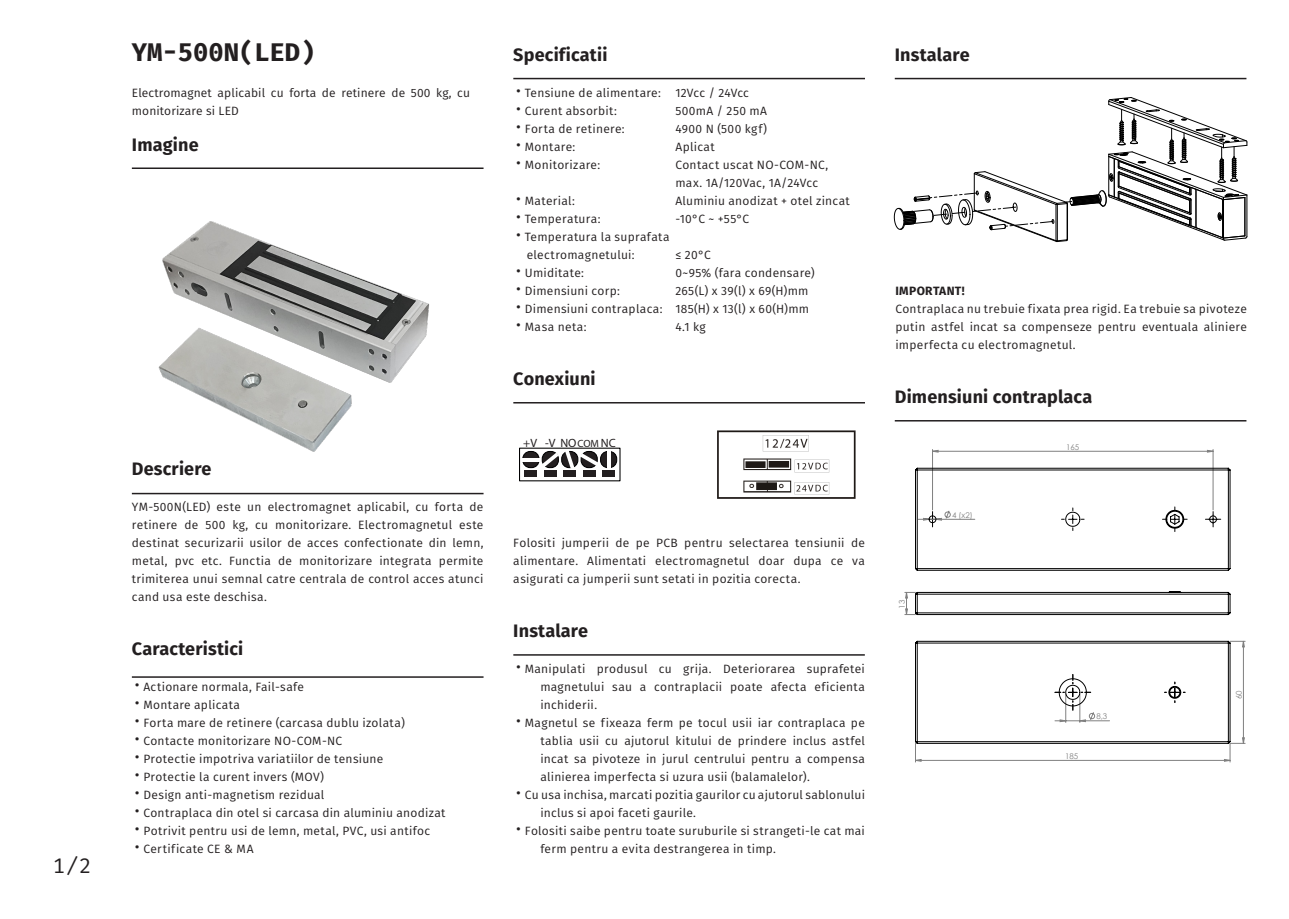
<style>
.page{position:relative;width:1289px;height:919px;background:#fff}
.page>*{position:absolute;margin:0;border:0;box-sizing:border-box;transform-origin:0 0}
.t1{font:700 25.5px "Fira Mono";color:#231f20}
.t2{font:21px "Fira Mono";color:#231f20}
.t3{font:700 18px "Fira Sans";letter-spacing:.01em;color:#231f20}
.t4{font:12px/18px "Fira Sans";letter-spacing:.025em;color:#231f20;text-align:justify}
.t5{font:12px "Myriad Pro";color:#231f20}
.t6{font:700 12px "Fira Sans";letter-spacing:.03em;color:#231f20}
.t7{font:7.95px "Century Gothic";color:#808080}
.s1{font-family:"Fira Mono";font-size:18px}
.s2{font-size:10.5px}
</style>
<div class="page">
<hr style="left:132px;top:167px;width:351px;height:2px;background:#231f20">
<hr style="left:513px;top:78px;width:352px;height:1px;background:#231f20">
<hr style="left:132px;top:493px;width:351px;height:1px;background:#231f20">
<hr style="left:513px;top:654px;width:351px;height:1px;background:#231f20">
<hr style="left:513px;top:402px;width:352px;height:1px;background:#231f20">
<hr style="left:132px;top:676px;width:351px;height:1px;background:#231f20">
<hr style="left:894px;top:78px;width:352px;height:1px;background:#231f20">
<hr style="left:894px;top:420px;width:352px;height:1px;background:#231f20">
<img style="left:717px;top:430px;width:139px;height:69px">
<div style="left:523px;top:451px;width:16px;height:16px;background:#231f20;border-radius:7px"></div>
<div style="left:522px;top:451px;width:17px;height:17px;border:1px solid #000001;border-radius:7px"></div>
<div style="left:541px;top:451px;width:18px;height:17px;border:1px solid #000001;border-radius:7px"></div>
<div style="left:561px;top:451px;width:17px;height:16px;background:#231f20;border-radius:7px"></div>
<div style="left:561px;top:451px;width:17px;height:17px;border:1px solid #000001;border-radius:7px"></div>
<div style="left:580px;top:451px;width:17px;height:17px;border:1px solid #000001;border-radius:7px"></div>
<svg style="left:600px;top:451px;width:16px;height:16px"></svg>
<div style="left:600px;top:451px;width:17px;height:17px;border:1px solid #000001;border-radius:7px"></div>
<svg style="left:522px;top:457px;width:18px;height:4px"></svg>
<svg style="left:542px;top:452px;width:16px;height:15px"></svg>
<svg style="left:565px;top:450px;width:9px;height:19px"></svg>
<svg style="left:580px;top:453px;width:18px;height:13px"></svg>
<svg style="left:606px;top:451px;width:4px;height:18px"></svg>
<div style="left:525px;top:470px;width:12px;height:6px;background:#231f20"></div>
<div style="left:544px;top:470px;width:12px;height:6px;background:#231f20"></div>
<div style="left:563px;top:470px;width:12px;height:6px;background:#231f20"></div>
<div style="left:583px;top:470px;width:12px;height:6px;background:#231f20"></div>
<div style="left:602px;top:470px;width:12px;height:6px;background:#231f20"></div>
<svg style="left:893px;top:97px;width:354px;height:145px"></svg>
<hr style="left:932px;top:449px;width:1px;height:61px;background:#808080">
<hr style="left:1212px;top:449px;width:1px;height:61px;background:#808080">
<svg style="left:917px;top:450px;width:311px;height:166px"></svg>
<svg style="left:915px;top:640px;width:330px;height:122px"></svg>
<svg style="left:904px;top:591px;width:326px;height:24px"></svg>
<svg style="left:915px;top:467px;width:315px;height:104px"></svg>
<img style="left:132px;top:221px;width:321px;height:272px">
<h2 class="t2" style="left:53px;top:851px;width:40px">1/2</h2>
<p class="t1" style="left:132px;top:34px;width:185px">YM-500N(LED)</p>
<p class="t4" style="left:132px;top:83px;width:340px">Electromagnet aplicabil cu forta de retinere de 500 kg, cu monitorizare si LED</p>
<p class="t3" style="left:132px;top:129px;width:68px">Imagine</p>
<p class="t3" style="left:132px;top:453px;width:81px">Descriere</p>
<p class="t4" style="left:132px;top:497px;width:353px">YM-500N(LED) este un electromagnet aplicabil, cu forta de retinere de 500 kg, cu monitorizare. Electromagnetul este destinat securizarii usilor de acces confectionate din lemn, metal, pvc etc. Functia de monitorizare integrata permite trimiterea unui semnal catre centrala de control acces atunci cand usa este deschisa.</p>
<p class="t3" style="left:132px;top:633px;width:113px">Caracteristici</p>
<p class="t4" style="left:132px;top:677px;width:174px"><span class="s1">·</span>Actionare normala, Fail-safe</p>
<p class="t4" style="left:132px;top:695px;width:110px"><span class="s1">·</span>Montare aplicata</p>
<p class="t4" style="left:132px;top:713px;width:274px"><span class="s1">·</span>Forta mare de retinere (carcasa dublu izolata)</p>
<p class="t4" style="left:132px;top:731px;width:212px"><span class="s1">·</span>Contacte monitorizare NO-COM-NC</p>
<p class="t4" style="left:132px;top:749px;width:253px"><span class="s1">·</span>Protectie impotriva variatiilor de tensiune</p>
<p class="t4" style="left:132px;top:767px;width:194px"><span class="s1">·</span>Protectie la curent invers (MOV)</p>
<p class="t4" style="left:132px;top:785px;width:194px"><span class="s1">·</span>Design anti-magnetism rezidual</p>
<p class="t4" style="left:132px;top:803px;width:315px"><span class="s1">·</span>Contraplaca din otel si carcasa din aluminiu anodizat</p>
<p class="t4" style="left:132px;top:821px;width:300px"><span class="s1">·</span>Potrivit pentru usi de lemn, metal, PVC, usi antifoc</p>
<p class="t4" style="left:132px;top:839px;width:123px"><span class="s1">·</span>Certificate CE &amp; MA</p>
<p class="t3" style="left:513px;top:39px;width:96px">Specificatii</p>
<p class="t4" style="left:513px;top:83px;width:237px"><span class="s1">·</span>Tensiune de alimentare: 12Vcc / 24Vcc</p>
<p class="t4" style="left:513px;top:101px;width:105px"><span class="s1">·</span>Curent absorbit:</p>
<p class="t4" style="left:675px;top:101px;width:93px">500mA / 250 mA</p>
<p class="t4" style="left:513px;top:119px;width:113px"><span class="s1">·</span>Forta de retinere:</p>
<p class="t4" style="left:675px;top:119px;width:93px">4900 N (500 kgf)</p>
<p class="t4" style="left:513px;top:137px;width:63px"><span class="s1">·</span>Montare:</p>
<p class="t4" style="left:675px;top:137px;width:41px">Aplicat</p>
<p class="t4" style="left:513px;top:155px;width:88px"><span class="s1">·</span>Monitorizare:</p>
<p class="t4" style="left:675px;top:155px;width:154px">Contact uscat NO-COM-NC, max. 1A/120Vac, 1A/24Vcc</p>
<p class="t4" style="left:513px;top:191px;width:63px"><span class="s1">·</span>Material:</p>
<p class="t4" style="left:675px;top:191px;width:176px">Aluminiu anodizat + otel zincat</p>
<p class="t4" style="left:513px;top:209px;width:89px"><span class="s1">·</span>Temperatura:</p>
<p class="t4" style="left:675px;top:209px;width:75px">-10°C ~ +55°C</p>
<p class="t4" style="left:513px;top:227px;width:158px"><span class="s1">·</span>Temperatura la suprafata</p>
<p class="t4" style="left:526px;top:245px;width:109px">electromagnetului:</p>
<p class="t4" style="left:675px;top:245px;width:37px">≤ 20°C</p>
<p class="t4" style="left:513px;top:263px;width:72px"><span class="s1">·</span>Umiditate:</p>
<p class="t4" style="left:675px;top:263px;width:141px">0~95% (fara condensare)</p>
<p class="t4" style="left:513px;top:281px;width:108px"><span class="s1">·</span>Dimensiuni corp:</p>
<p class="t4" style="left:675px;top:281px;width:135px">265(L) x 39(l) x 69(H)mm</p>
<p class="t4" style="left:513px;top:299px;width:297px"><span class="s1">·</span>Dimensiuni contraplaca: 185(H) x 13(l) x 60(H)mm</p>
<p class="t4" style="left:513px;top:317px;width:75px"><span class="s1">·</span>Masa neta:</p>
<p class="t4" style="left:675px;top:317px;width:32px">4.1 kg</p>
<p class="t3" style="left:513px;top:363px;width:84px">Conexiuni</p>
<p class="t5" style="left:523px;top:435px;width:94px">+V -V NO<span class="s2">COM</span> NC</p>
<p class="t4" style="left:513px;top:533px;width:353px">Folositi jumperii de pe PCB pentru selectarea tensiunii de alimentare. Alimentati electromagnetul doar dupa ce va asigurati ca jumperii sunt setati in pozitia corecta.</p>
<p class="t3" style="left:513px;top:615px;width:76px">Instalare</p>
<p class="t4" style="left:540px;top:659px;width:326px;text-indent:-27px"><span class="s1">·</span>Manipulati produsul cu grija. Deteriorarea suprafetei magnetului sau a contraplacii poate afecta eficienta inchiderii.</p>
<p class="t4" style="left:540px;top:713px;width:326px;text-indent:-27px"><span class="s1">·</span>Magnetul se fixeaza ferm pe tocul usii iar contraplaca pe tablia usii cu ajutorul kitului de prindere inclus astfel incat sa pivoteze in jurul centrului pentru a compensa alinierea imperfecta si uzura usii (balamalelor).</p>
<p class="t4" style="left:540px;top:785px;width:326px;text-indent:-27px"><span class="s1">·</span>Cu usa inchisa, marcati pozitia gaurilor cu ajutorul sablonului inclus si apoi faceti gaurile.</p>
<p class="t4" style="left:540px;top:821px;width:326px;text-indent:-27px"><span class="s1">·</span>Folositi saibe pentru toate suruburile si strangeti-le cat mai ferm pentru a evita destrangerea in timp.</p>
<p class="t3" style="left:894px;top:39px;width:76px">Instalare</p>
<p class="t6" style="left:895px;top:280px;width:71px">IMPORTANT!</p>
<p class="t4" style="left:895px;top:299px;width:353px">Contraplaca nu trebuie fixata prea rigid. Ea trebuie sa pivoteze putin astfel incat sa compenseze pentru eventuala aliniere imperfecta cu electromagnetul.</p>
<p class="t3" style="left:894px;top:381px;width:199px">Dimensiuni contraplaca</p>
<p class="t7" style="left:896px;top:608px;width:10px;rotate:-90deg">13</p>
<p class="t7" style="left:952px;top:509px;width:22px">4 (x2)</p>
<p class="t7" style="left:1066px;top:441px;width:15px">165</p>
<p class="t7" style="left:1065px;top:750px;width:15px">185</p>
<p class="t7" style="left:1096px;top:710px;width:12px">8,3</p>
<p class="t7" style="left:1233px;top:699px;width:10px;rotate:-90deg">60</p>
</div>
